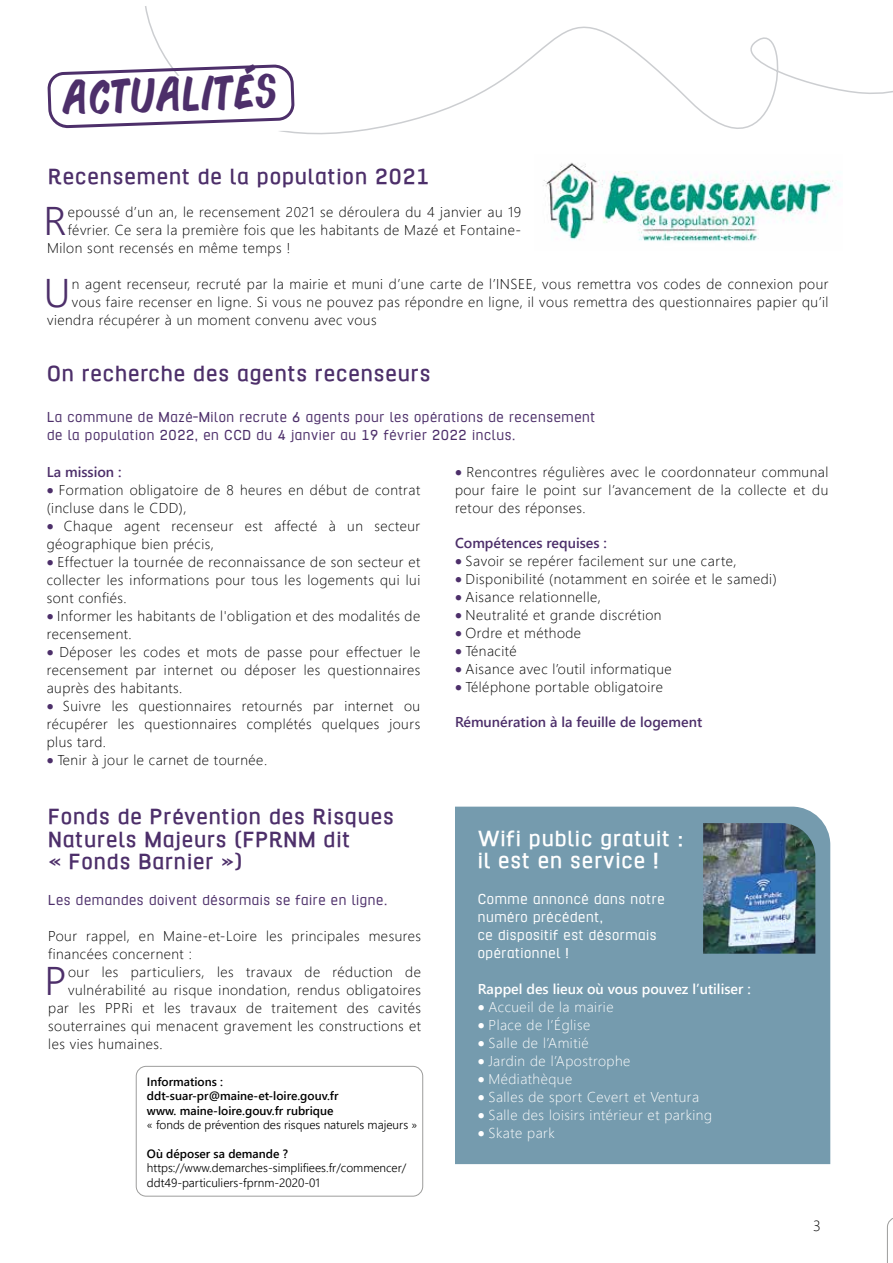
<style>
.page{position:relative;width:893px;height:1263px;background:#fff}
.page>*{position:absolute;margin:0;border:0;box-sizing:border-box;transform-origin:0 0}
.t1{font:42.45px "Bonoco";color:#4d2f6a;scale:.92 1}
.t2{font:39.9px "Webly Sleek UI Semilight";color:#4d2f6a}
.t3{font:700 24.75px/22.5px "Hurufo&Numero";letter-spacing:.035em;color:#4d2f6a}
.t4{font:700 24.75px/22.5px "Hurufo&Numero";letter-spacing:.035em;color:#fff}
.t5{font:16.5px/18px "Hurufo&Numero";letter-spacing:.035em;color:#4d2f6a}
.t6{font:16.5px/18px "Hurufo&Numero";letter-spacing:.035em;color:#fff}
.t7{font:15px "Webly Sleek UI Light";color:#000}
.t8{font:14.25px/18px "Webly Sleek UI Light";letter-spacing:.035em;color:#000}
.t9{font:14.25px "Webly Sleek UI Light";letter-spacing:.035em;color:#fff}
.t10{font:14.25px "Webly Sleek UI Semibold";color:#4d2f6a}
.t11{font:14.25px "Webly Sleek UI Semibold";color:#fff}
.t12{font:12px/14.4px "Webly Sleek UI Semilight";color:#000}
.t13{font:12px/14.4px "Webly Sleek UI Semibold";color:#000}
.s1{color:#4d2f6a}
</style>
<div class="page">
<div style="left:136px;top:1066px;width:287px;height:130px;border:1px solid #9d9d9c;border-radius:10px"></div>
<svg style="left:145px;top:6px;width:735px;height:129px"></svg>
<div style="left:455px;top:807px;width:375px;height:357px;background:#759bae"></div>
<svg style="left:880px;top:91px;width:13px;height:3px"></svg>
<svg style="left:47px;top:66px;width:258px;height:69px"></svg>
<img style="left:543px;top:162px;width:298px;height:80px">
<img style="left:703px;top:823px;width:112px;height:131px">
<svg style="left:887px;top:1218px;width:6px;height:45px"></svg>
<h1 class="t1" style="left:62px;top:69px;width:235px;rotate:-2deg">actualitÉs</h1>
<h3 class="t3" style="left:48px;top:165px;width:383px">Recensement de la population 2021</h3>
<h2 class="t2" style="left:43px;top:190px;width:25px">R</h2>
<p class="t8" style="left:68px;top:202px;width:455px">epoussé d’un an, le recensement 2021 se déroulera du 4 janvier au 19</p>
<p class="t8" style="left:68px;top:220px;width:455px">février. Ce sera la première fois que les habitants de Mazé et Fontaine-</p>
<p class="t8" style="left:47px;top:238px;width:245px">Milon sont recensés en même temps !</p>
<h2 class="t2" style="left:44px;top:262px;width:28px">U</h2>
<p class="t8" style="left:72px;top:274px;width:758px">n agent recenseur, recruté par la mairie et muni d’une carte de l’INSEE, vous remettra vos codes de connexion pour</p>
<p class="t8" style="left:72px;top:292px;width:758px">vous faire recenser en ligne. Si vous ne pouvez pas répondre en ligne, il vous remettra des questionnaires papier qu’il</p>
<p class="t8" style="left:47px;top:310px;width:331px">viendra récupérer à un moment convenu avec vous</p>
<h3 class="t3" style="left:47px;top:363px;width:385px">On recherche des agents recenseurs</h3>
<p class="t5" style="left:47px;top:408px;width:550px">La commune de Mazé-Milon recrute 6 agents pour les opérations de recensement de la population 2022, en CCD du 4 janvier au 19 février 2022 inclus.</p>
<p class="t10" style="left:47px;top:461px;width:76px">La mission :</p>
<p class="t8" style="left:47px;top:480px;width:375px"><span class="s1">•</span> Formation obligatoire de 8 heures en début de contrat (incluse dans le CDD),</p>
<p class="t8" style="left:47px;top:516px;width:375px"><span class="s1">•</span> Chaque agent recenseur est affecté à un secteur géographique bien précis,</p>
<p class="t8" style="left:47px;top:552px;width:375px;text-align:justify"><span class="s1">•</span> Effectuer la tournée de reconnaissance de son secteur et collecter les informations pour tous les logements qui lui sont confiés.</p>
<p class="t8" style="left:47px;top:606px;width:375px"><span class="s1">•</span> Informer les habitants de l'obligation et des modalités de recensement.</p>
<p class="t8" style="left:47px;top:642px;width:375px;text-align:justify"><span class="s1">•</span> Déposer les codes et mots de passe pour effectuer le recensement par internet ou déposer les questionnaires auprès des habitants.</p>
<p class="t8" style="left:47px;top:696px;width:375px;text-align:justify"><span class="s1">•</span> Suivre les questionnaires retournés par internet ou récupérer les questionnaires complétés quelques jours plus tard.</p>
<p class="t8" style="left:47px;top:750px;width:222px"><span class="s1">•</span> Tenir à jour le carnet de tournée.</p>
<p class="t8" style="left:455px;top:462px;width:375px;text-align:justify"><span class="s1">•</span> Rencontres régulières avec le coordonnateur communal pour faire le point sur l’avancement de la collecte et du retour des réponses.</p>
<p class="t10" style="left:455px;top:532px;width:153px">Compétences requises :</p>
<p class="t8" style="left:455px;top:551px;width:283px"><span class="s1">•</span> Savoir se repérer facilement sur une carte,</p>
<p class="t8" style="left:455px;top:569px;width:323px"><span class="s1">•</span> Disponibilité (notamment en soirée et le samedi)</p>
<p class="t8" style="left:455px;top:587px;width:147px"><span class="s1">•</span> Aisance relationnelle,</p>
<p class="t8" style="left:455px;top:605px;width:208px"><span class="s1">•</span> Neutralité et grande discrétion</p>
<p class="t8" style="left:455px;top:623px;width:128px"><span class="s1">•</span> Ordre et méthode</p>
<p class="t8" style="left:455px;top:641px;width:63px"><span class="s1">•</span> Ténacité</p>
<p class="t8" style="left:455px;top:659px;width:218px"><span class="s1">•</span> Aisance avec l’outil informatique</p>
<p class="t8" style="left:455px;top:677px;width:209px"><span class="s1">•</span> Téléphone portable obligatoire</p>
<p class="t10" style="left:455px;top:711px;width:249px">Rémunération à la feuille de logement</p>
<h3 class="t3" style="left:48px;top:806px;width:347px">Fonds de Prévention des Risques<br>Naturels Majeurs (FPRNM dit<br>« Fonds Barnier »)</h3>
<p class="t5" style="left:48px;top:891px;width:340px">Les demandes doivent désormais se faire en ligne.</p>
<p class="t8" style="left:48px;top:927px;width:374px">Pour rappel, en Maine-et-Loire les principales mesures financées concernent :</p>
<h2 class="t2" style="left:45px;top:951px;width:24px">P</h2>
<p class="t8" style="left:68px;top:963px;width:354px">our les particuliers, les travaux de réduction de</p>
<p class="t8" style="left:68px;top:981px;width:354px">vulnérabilité au risque inondation, rendus obligatoires</p>
<p class="t8" style="left:48px;top:999px;width:374px">par les PPRi et les travaux de traitement des cavités</p>
<p class="t8" style="left:48px;top:1017px;width:374px">souterraines qui menacent gravement les constructions et</p>
<p class="t8" style="left:48px;top:1035px;width:116px">les vies humaines.</p>
<p class="t13" style="left:147px;top:1074px;width:193px">Informations : ddt-suar-pr@maine-et-loire.gouv.fr www. maine-loire.gouv.fr rubrique</p>
<p class="t12" style="left:147px;top:1117px;width:272px">« fonds de prévention des risques naturels majeurs »</p>
<p class="t13" style="left:147px;top:1146px;width:143px">Où déposer sa demande ?</p>
<p class="t12" style="left:147px;top:1160px;width:261px">https://www.demarches-simplifiees.fr/commencer/ ddt49-particuliers-fprnm-2020-01</p>
<h3 class="t4" style="left:478px;top:827px;width:207px">Wifi public gratuit : il est en service !</h3>
<p class="t6" style="left:478px;top:890px;width:188px">Comme annoncé dans notre numéro précédent,<br>ce dispositif est désormais opérationnel !</p>
<p class="t11" style="left:478px;top:978px;width:274px">Rappel des lieux où vous pouvez l’utiliser :</p>
<p class="t9" style="left:478px;top:996px;width:137px">• Accueil de la mairie</p>
<p class="t9" style="left:478px;top:1014px;width:114px">• Place de l’Église</p>
<p class="t9" style="left:478px;top:1032px;width:112px">• Salle de l’Amitié</p>
<p class="t9" style="left:478px;top:1050px;width:154px">• Jardin de l’Apostrophe</p>
<p class="t9" style="left:478px;top:1068px;width:96px">• Médiathèque</p>
<p class="t9" style="left:478px;top:1086px;width:223px">• Salles de sport Cevert et Ventura</p>
<p class="t9" style="left:478px;top:1104px;width:236px">• Salle des loisirs intérieur et parking</p>
<p class="t9" style="left:478px;top:1122px;width:78px">• Skate park</p>
<p class="t7" style="left:813px;top:1215px;width:9px">3</p>
</div>
